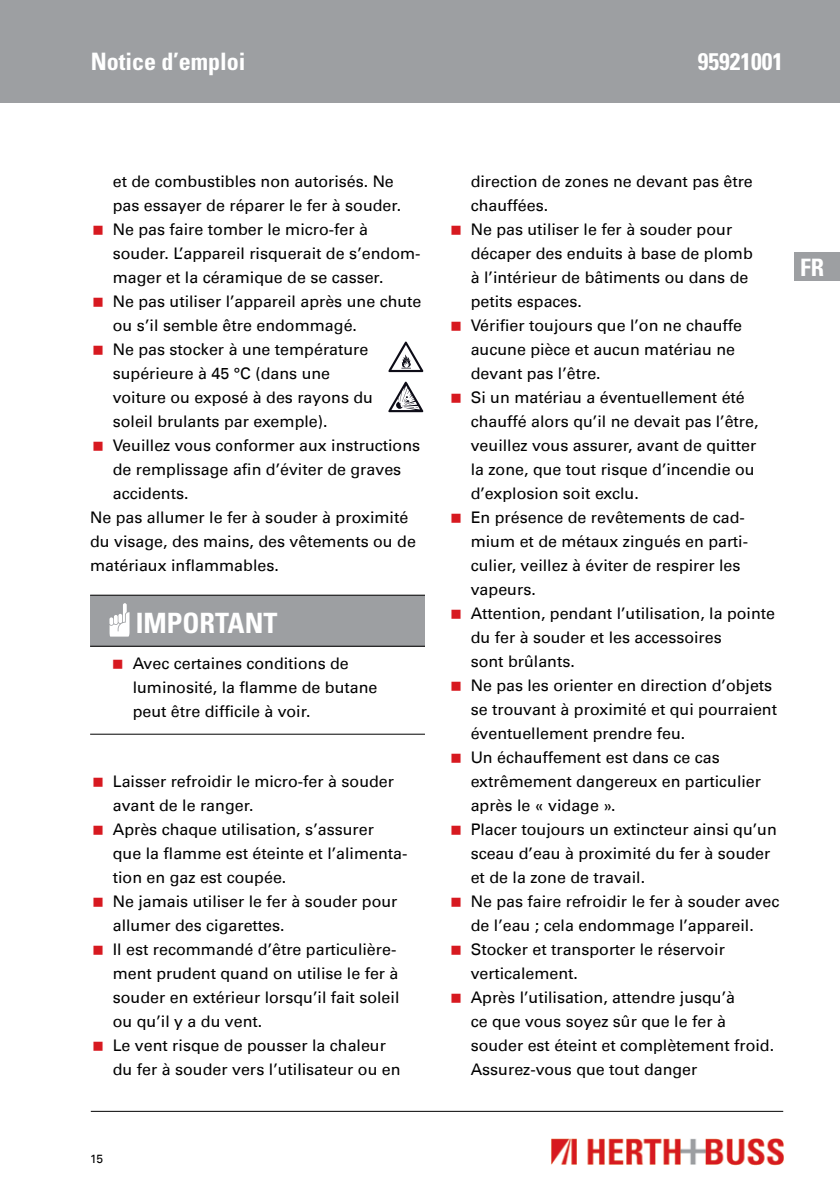
<style>
.page{position:relative;width:840px;height:1191px;background:#fff}
.page>*{position:absolute;margin:0;border:0;box-sizing:border-box;transform-origin:0 0}
.t1{font:700 condensed 28px "Univers";color:#fff}
.t2{font:700 condensed 24px "Univers";color:#fff}
.t3{font:16px/24px "Univers Com 55 Roman";color:#000}
.t4{font:12px "Univers Com 55 Roman";color:#000}
</style>
<div class="page">
<div style="left:0;top:0;width:839px;height:102px;background:#9d9fa2"></div>
<img style="left:551px;top:1138px;width:233px;height:28px">
<hr style="left:91px;top:1111px;width:691px;height:1px;background:#000">
<div style="left:794px;top:252px;width:45px;height:29px;background:#9d9fa2"></div>
<svg style="left:388px;top:341px;width:35px;height:31px"></svg>
<svg style="left:388px;top:382px;width:35px;height:30px"></svg>
<div style="left:90px;top:595px;width:335px;height:51px;background:#9d9fa2"></div>
<hr style="left:90px;top:594px;width:335px;height:1px;background:#000">
<hr style="left:90px;top:645px;width:335px;height:1px;background:#000">
<hr style="left:90px;top:733px;width:335px;height:1px;background:#000">
<svg style="left:109px;top:603px;width:20px;height:33px"></svg>
<h2 class="t2" style="left:91px;top:47px;width:156px">Notice d’emploi</h2>
<h2 class="t2" style="left:697px;top:47px;width:87px">95921001</h2>
<p class="t3" style="left:113px;top:169px;width:282px">et de combustibles non autorisés. Ne</p>
<p class="t3" style="left:113px;top:193px;width:290px">pas essayer de réparer le fer à souder.</p>
<p class="t3" style="left:113px;top:217px;width:256px">Ne pas faire tomber le micro-fer à</p>
<p class="t3" style="left:113px;top:241px;width:309px">souder. L’appareil risquerait de s’endom-</p>
<p class="t3" style="left:113px;top:265px;width:272px">mager et la céramique de se casser.</p>
<p class="t3" style="left:113px;top:289px;width:310px">Ne pas utiliser l’appareil après une chute</p>
<p class="t3" style="left:113px;top:313px;width:245px">ou s’il semble être endommagé.</p>
<p class="t3" style="left:113px;top:337px;width:257px">Ne pas stocker à une température</p>
<p class="t3" style="left:113px;top:361px;width:219px">supérieure à 45 °C (dans une</p>
<p class="t3" style="left:113px;top:385px;width:261px">voiture ou exposé à des rayons du</p>
<p class="t3" style="left:113px;top:409px;width:216px">soleil brulants par exemple).</p>
<p class="t3" style="left:113px;top:433px;width:309px">Veuillez vous conformer aux instructions</p>
<p class="t3" style="left:113px;top:457px;width:290px">de remplissage afin d’éviter de graves</p>
<p class="t3" style="left:113px;top:481px;width:77px">accidents.</p>
<p class="t3" style="left:90px;top:505px;width:319px">Ne pas allumer le fer à souder à proximité</p>
<p class="t3" style="left:90px;top:529px;width:327px">du visage, des mains, des vêtements ou de</p>
<p class="t3" style="left:90px;top:553px;width:190px">matériaux inflammables.</p>
<h1 class="t1" style="left:136px;top:606px;width:143px">IMPORTANT</h1>
<p class="t3" style="left:133px;top:651px;width:246px">Avec certaines conditions de luminosité, la flamme de butane peut être difficile à voir.</p>
<p class="t3" style="left:113px;top:769px;width:296px">Laisser refroidir le micro-fer à souder avant de le ranger.<br>Après chaque utilisation, s’assurer<br>que la flamme est éteinte et l’alimenta&shy;tion en gaz est coupée.<br>Ne jamais utiliser le fer à souder pour allumer des cigarettes.<br>Il est recommandé d’être particulière&shy;ment prudent quand on utilise le fer à souder en extérieur lorsqu’il fait soleil ou qu’il y a du vent.<br>Le vent risque de pousser la chaleur du fer à souder vers l’utilisateur ou en</p>
<p class="t4" style="left:90px;top:1151px;width:15px">15</p>
<p class="t3" style="left:470px;top:169px;width:310px">direction de zones ne devant pas être chauffées.<br>Ne pas utiliser le fer à souder pour décaper des enduits à base de plomb<br>à l’intérieur de bâtiments ou dans de petits espaces.<br>Vérifier toujours que l’on ne chauffe aucune pièce et aucun matériau ne devant pas l’être.<br>Si un matériau a éventuellement été chauffé alors qu’il ne devait pas l’être, veuillez vous assurer, avant de quitter<br>la zone, que tout risque d’incendie ou d’explosion soit exclu.<br>En présence de revêtements de cad&shy;mium et de métaux zingués en parti&shy;culier, veillez à éviter de respirer les vapeurs.<br>Attention, pendant l’utilisation, la pointe du fer à souder et les accessoires<br>sont brûlants.<br>Ne pas les orienter en direction d’objets se trouvant à proximité et qui pourraient éventuellement prendre feu.<br>Un échauffement est dans ce cas extrêmement dangereux en particulier après le « vidage ».<br>Placer toujours un extincteur ainsi qu’un sceau d’eau à proximité du fer à souder et de la zone de travail.<br>Ne pas faire refroidir le fer à souder avec de l’eau ; cela endommage l’appareil.<br>Stocker et transporter le réservoir verticalement.<br>Après l’utilisation, attendre jusqu’à<br>ce que vous soyez sûr que le fer à souder est éteint et complètement froid.<br>Assurez-vous que tout danger</p>
<h2 class="t2" style="left:799px;top:252px;width:25px">FR</h2>
</div>
